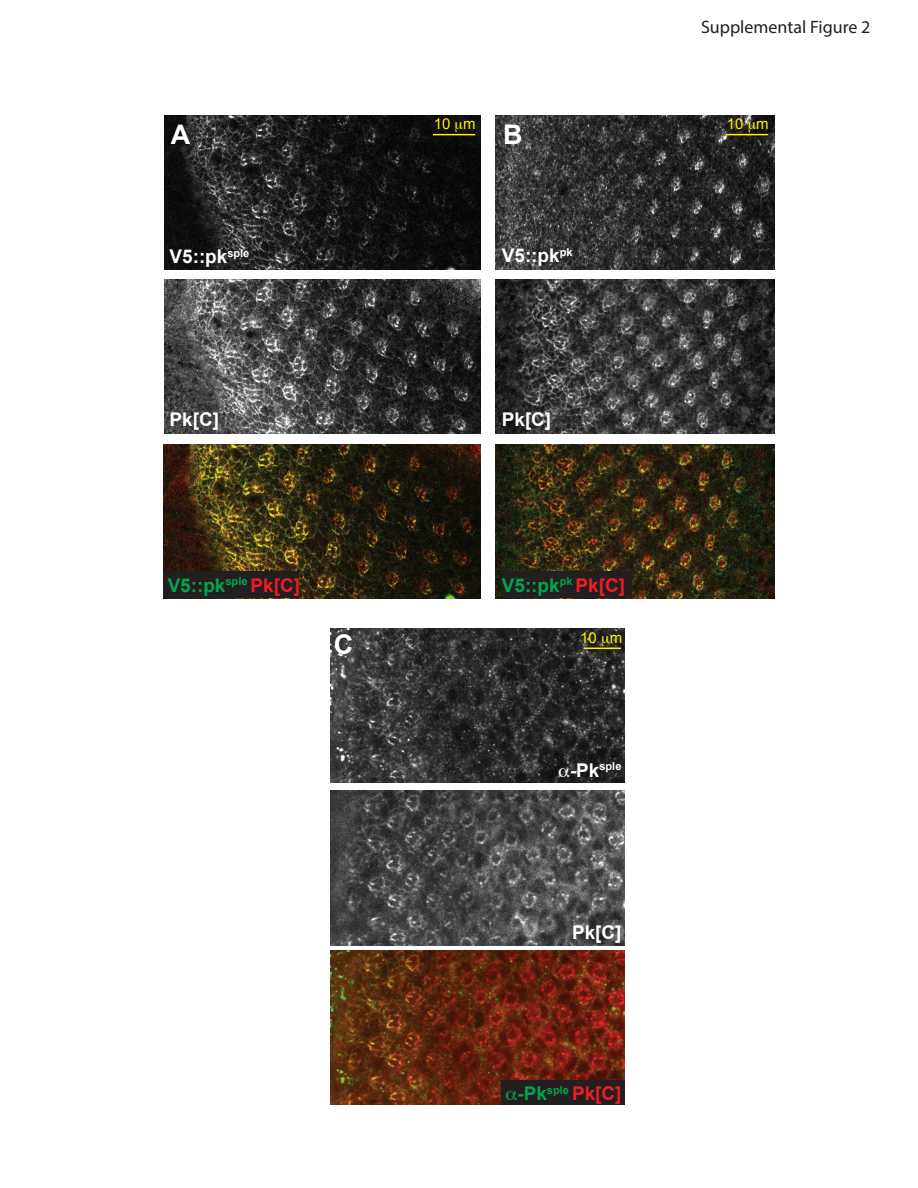
<style>
.page{position:relative;width:918px;height:1188px;background:#fff}
.page>*{position:absolute;margin:0;border:0;box-sizing:border-box;transform-origin:0 0}
.t1{font:700 27px "Arial";color:#fff}
.t2{font:700 18.9px "Arial";color:#fff}
.t3{font:700 18.9px "Arial";color:#00a54f}
.t4{font:700 18.9px "Arial";color:#ee1d23}
.t5{font:18px "Myriad Pro";color:#231f20}
.t6{font:15px "Arial";color:#fff101}
.t7{font:700 10.95px "Arial";color:#fff}
.s1{color:#ee1d23}
.s2{font-size:18.9px}
.s3{color:#00a54f}
</style>
<div class="page">
<img style="left:165px;top:280px;width:316px;height:154px">
<img style="left:163px;top:444px;width:318px;height:154px">
<img style="left:165px;top:115px;width:316px;height:154px">
<img style="left:496px;top:280px;width:278px;height:154px">
<img style="left:495px;top:444px;width:280px;height:154px">
<img style="left:496px;top:115px;width:278px;height:154px">
<img style="left:331px;top:791px;width:294px;height:154px">
<img style="left:331px;top:951px;width:294px;height:154px">
<img style="left:331px;top:629px;width:294px;height:154px">
<div style="left:164px;top:572px;width:135px;height:26px;background:#231f20"></div>
<div style="left:503px;top:572px;width:129px;height:26px;background:#231f20"></div>
<div style="left:501px;top:1080px;width:123px;height:25px;background:#231f20"></div>
<hr style="left:726px;top:134px;width:42px;height:1px;background:#fff101">
<hr style="left:433px;top:134px;width:42px;height:1px;background:#fff101">
<hr style="left:584px;top:648px;width:37px;height:1px;background:#fff101">
<svg style="left:559px;top:768px;width:11px;height:9px"></svg>
<svg style="left:456px;top:122px;width:7px;height:10px"></svg>
<svg style="left:749px;top:122px;width:7px;height:10px"></svg>
<svg style="left:602px;top:636px;width:7px;height:10px"></svg>
<p class="t5" style="left:701px;top:16px;width:171px">Supplemental Figure 2</p>
<p class="t6" style="left:434px;top:114px;width:43px">10 m</p>
<p class="t6" style="left:727px;top:114px;width:43px">10 m</p>
<h1 class="t1" style="left:171px;top:117px;width:21px">A</h1>
<h1 class="t1" style="left:503px;top:117px;width:21px">B</h1>
<p class="t2" style="left:170px;top:244px;width:81px">V5::pk<sup>sple</sup></p>
<p class="t2" style="left:502px;top:243px;width:72px">V5::pk<sup>pk</sup></p>
<p class="t2" style="left:170px;top:407px;width:51px">Pk[C]</p>
<p class="t2" style="left:502px;top:407px;width:51px">Pk[C]</p>
<p class="t3" style="left:168px;top:573px;width:134px">V5::pk<sup>sple</sup> <span class="s1">Pk[C]</span></p>
<p class="t3" style="left:502px;top:573px;width:125px">V5::pk<sup>pk</sup> <span class="s1">Pk[C]</span></p>
<h1 class="t1" style="left:334px;top:627px;width:21px">C</h1>
<p class="t6" style="left:580px;top:628px;width:43px">10 m</p>
<p class="t7" style="left:570px;top:759px;width:53px"><span class="s2">-Pk</span>sple</p>
<p class="t2" style="left:572px;top:920px;width:51px">Pk[C]</p>
<p class="t4" style="left:518px;top:1081px;width:105px"><span class="s3">-Pk</span><sup>sple</sup> Pk[C]</p>
</div>
